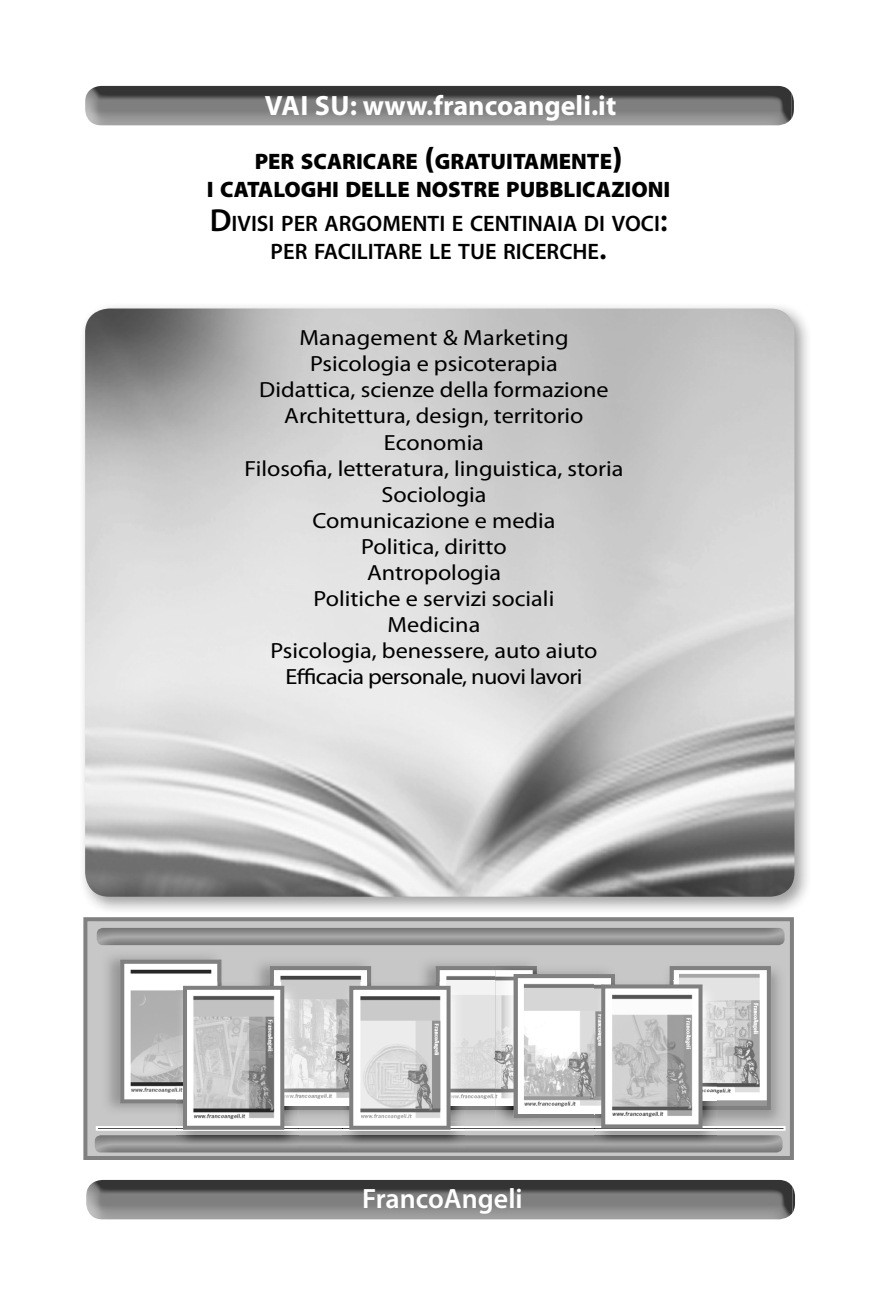
<style>
.page{position:relative;width:879px;height:1304px;background:#fff}
.page>*{position:absolute;margin:0;border:0;box-sizing:border-box;transform-origin:0 0}
.t1{font:700 28px "Myriad Pro";color:#fff}
.t2{font:600 28px "Myriad Pro";color:#fff}
.t3{font:600 22.4px/28px "Myriad Pro";color:#000;text-align:center}
.t4{font:900 22.4px/28px "Myriad Pro";color:#000;text-align:center}
.t5{font:22px/26px "Myriad Pro";color:#000;text-align:center;scale:1.1 1}
.s1{font-size:32px}
</style>
<div class="page">
<img style="left:83px;top:306px;width:725px;height:604px">
<img style="left:85px;top:308px;width:709px;height:588px;border-radius:24px">
<svg style="left:83px;top:917px;width:710px;height:243px;background:#b3b3b3"></svg>
<svg style="left:85px;top:96px;width:1px;height:18px"></svg>
<img style="left:790px;top:93px;width:3px;height:26px">
<img style="left:86px;top:86px;width:704px;height:39px">
<svg style="left:86px;top:1191px;width:1px;height:16px"></svg>
<img style="left:792px;top:1186px;width:2px;height:26px">
<img style="left:87px;top:1179px;width:705px;height:40px">
<img style="left:102px;top:950px;width:122px;height:9px">
<img style="left:97px;top:928px;width:687px;height:17px">
<img style="left:95px;top:1135px;width:687px;height:17px">
<img style="left:176px;top:1130px;width:122px;height:17px">
<img style="left:343px;top:1130px;width:121px;height:17px">
<img style="left:594px;top:1130px;width:122px;height:15px">
<svg style="left:96px;top:959px;width:689px;height:171px"></svg>
<p class="t1" style="left:264px;top:95px;width:353px">VAI SU: www.francoangeli.it</p>
<p class="t4" style="left:207px;top:148px;width:465px">PER SCARICARE <span class="s1">(</span>GRATUITAMENTE<span class="s1">)<br></span>I CATALOGHI DELLE NOSTRE PUBBLICAZIONI</p>
<p class="t3" style="left:210px;top:211px;width:459px"><span class="s1">D</span>IVISI PER ARGOMENTI E CENTINAIA DI VOCI<span class="s1">:<br></span>PER FACILITARE LE TUE RICERCHE<span class="s1">.</span></p>
<p class="t5" style="left:244px;top:326px;width:346px">Management &amp; Marketing<br>Psicologia e psicoterapia<br>Didattica, scienze della formazione<br>Architettura, design, territorio<br>Economia<br>Filosofia, letteratura, linguistica, storia<br>Sociologia<br>Comunicazione e media<br>Politica, diritto<br>Antropologia<br>Politiche e servizi sociali<br>Medicina<br>Psicologia, benessere, auto aiuto<br>Efficacia personale, nuovi lavori</p>
<p class="t2" style="left:362px;top:1187px;width:162px">FrancoAngeli</p>
</div>
